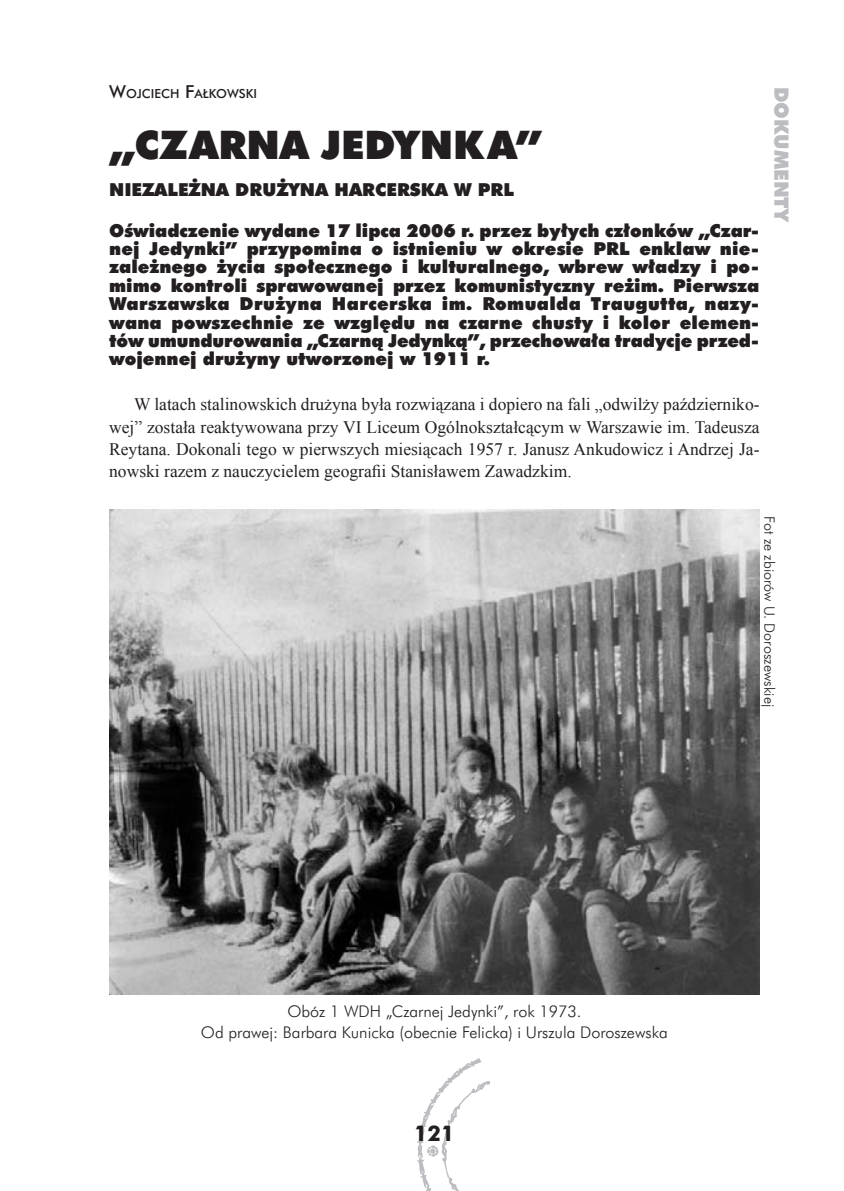
<style>
.page{position:relative;width:844px;height:1191px;background:#fff}
.page>*{position:absolute;margin:0;border:0;box-sizing:border-box;transform-origin:0 0}
.t1{font:38.5px "Futura X Blk PL";color:#231f20}
.t2{font:700 21px "Futura PL";color:#231f20}
.t3{font:19.25px "Futura X Blk PL";color:#bcbdc0}
.t4{font:17.5px/18.4px "Futura X Blk PL";color:#231f20;text-align:justify}
.t5{font:17.5px/22.4px "Times New Roman";color:#231f20;text-align:justify}
.t6{font:15.75px/20.1px "Futura Lt PL";color:#231f20;text-align:center}
.t7{font:14px "Futura Lt PL";color:#231f20}
.t8{font:12.25px "Futura Md PL";color:#231f20}
.s1{font-size:17.5px}
</style>
<div class="page">
<img style="left:418px;top:1058px;width:72px;height:133px">
<img style="left:109px;top:509px;width:650px;height:485px">
<p class="t8" style="left:109px;top:86px;width:149px"><span class="s1">W</span>OJCIECH <span class="s1">F</span>AŁKOWSKI</p>
<p class="t1" style="left:109px;top:120px;width:434px">„CZARNA JEDYNKA”</p>
<p class="t4" style="left:109px;top:180px;width:406px">NIEZALEŻNA DRUŻYNA HARCERSKA W PRL</p>
<p class="t4" style="left:109px;top:221px;width:651px">Oświadczenie wydane 17 lipca 2006 r. przez byłych członków „Czar&shy;nej Jedynki” przypomina o istnieniu w okresie PRL enklaw nie&shy;zależnego życia społecznego i kulturalnego, wbrew władzy i po&shy;mimo kontroli sprawowanej przez komunistyczny reżim. Pierwsza Warszawska Drużyna Harcerska im. Romualda Traugutta, nazy&shy;wana powszechnie ze względu na czarne chusty i kolor elemen&shy;tów umundurowania „Czarną Jedynką”, przechowała tradycje przed&shy;wojennej drużyny utworzonej w 1911 r.</p>
<p class="t5" style="left:109px;top:393px;width:651px;text-indent:25px">W latach stalinowskich drużyna była rozwiązana i dopiero na fali „odwilży październiko&shy;wej” została reaktywowana przy VI Liceum Ogólnokształcącym w Warszawie im. Tadeusza Reytana. Dokonali tego w pierwszych miesiącach 1957 r. Janusz Ankudowicz i Andrzej Ja&shy;nowski razem z nauczycielem geografii Stanisławem Zawadzkim.</p>
<p class="t3" style="left:793px;top:87px;width:138px;rotate:90deg">DOKUMENTY</p>
<p class="t7" style="left:778px;top:516px;width:192px;rotate:90deg">Fot ze zbiorów U. Doroszewskiej</p>
<p class="t6" style="left:201px;top:1001px;width:468px">Obóz 1 WDH „Czarnej Jedynki”, rok 1973.<br>Od prawej: Barbara Kunicka (obecnie Felicka) i Urszula Doroszewska</p>
<p class="t2" style="left:414px;top:1120px;width:42px">121</p>
</div>
